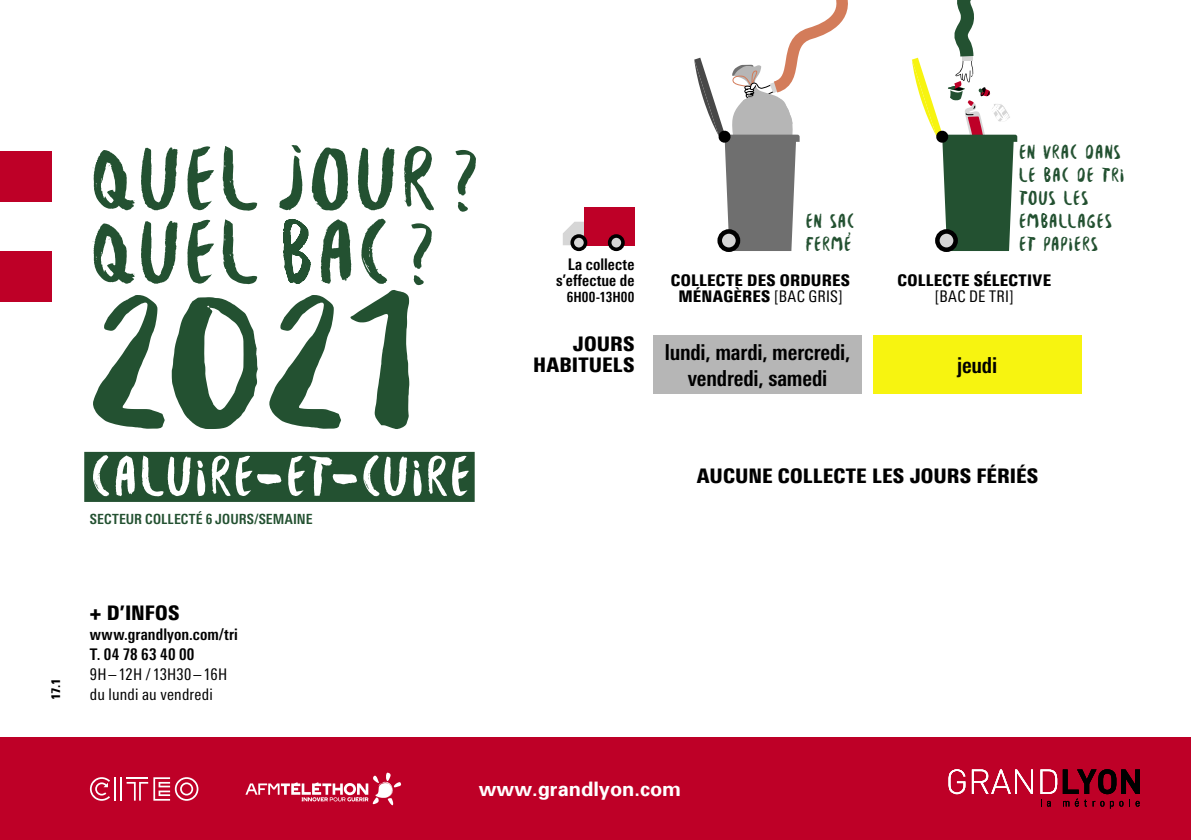
<style>
.page{position:relative;width:1191px;height:840px;background:#fff}
.page>*{position:absolute;margin:0;border:0;box-sizing:border-box;transform-origin:0 0}
.t1{font:207.6px "Besom";color:#235131}
.t2{font:95.2px/73.4px "Besom";letter-spacing:.02em;color:#235131}
.t3{font:60px "Besom";letter-spacing:.015em;color:#fff}
.t4{font:22px/26px "LT Univers Bold Con";letter-spacing:-.01em;color:#000;text-align:center}
.t5{font:21.4px/23.2px "Besom";letter-spacing:.02em;color:#235131}
.t6{font:20px/21px "LT Univers Black Con";letter-spacing:.005em;color:#000;text-align:right}
.t7{font:700 20px "Univers 65";color:#fff}
.t8{font:16px/20px "LT Univers Bold Con";letter-spacing:.01em;color:#000}
.t9{font:16px/16px "LT Univers Black Con";letter-spacing:.015em;color:#000;text-align:center}
.t10{font:16px "LT Univers Regular Con";letter-spacing:.015em;color:#000}
.t11{font:14px "LT Univers Bold Con";letter-spacing:.01em;color:#235131}
.t12{font:14px "LT Univers Bold Con";letter-spacing:.01em;color:#000}
.t13{font:12px "LT Univers Black Con";color:#000}
.s1{font-family:"LT Univers Regular Con"}
</style>
<div class="page">
<div style="left:717px;top:229px;width:23px;height:23px;border:5px solid #000;border-radius:50%"></div>
<svg style="left:694px;top:0;width:154px;height:251px"></svg>
<div style="left:84px;top:451px;width:391px;height:50px;background:#235131"></div>
<div style="left:653px;top:335px;width:208px;height:59px;background:#b6b6b6"></div>
<div style="left:873px;top:335px;width:208px;height:59px;background:#f7f410"></div>
<div style="left:935px;top:229px;width:23px;height:23px;border:5px solid #000;border-radius:50%"></div>
<svg style="left:912px;top:0;width:105px;height:251px"></svg>
<svg style="left:563px;top:221px;width:20px;height:24px"></svg>
<div style="left:583px;top:207px;width:51px;height:38px;background:#be0027"></div>
<div style="left:609px;top:236px;width:14px;height:13px;background:#d6d6d6;border-radius:50%"></div>
<div style="left:608px;top:234px;width:17px;height:17px;border:4px solid #000;border-radius:50%"></div>
<div style="left:572px;top:236px;width:13px;height:13px;background:#d6d6d6;border-radius:50%"></div>
<div style="left:570px;top:234px;width:17px;height:17px;border:4px solid #000;border-radius:50%"></div>
<div style="left:0;top:737px;width:1191px;height:102px;background:#be0027"></div>
<svg style="left:948px;top:769px;width:17px;height:24px"></svg>
<svg style="left:972px;top:769px;width:61px;height:24px"></svg>
<svg style="left:1040px;top:769px;width:100px;height:39px"></svg>
<div style="left:0;top:151px;width:51px;height:50px;background:#be0027"></div>
<div style="left:0;top:251px;width:51px;height:50px;background:#be0027"></div>
<svg style="left:120px;top:777px;width:1px;height:23px"></svg>
<hr style="left:114px;top:776px;width:2px;height:24px;background:#fff">
<svg style="left:127px;top:777px;width:71px;height:23px"></svg>
<svg style="left:90px;top:777px;width:20px;height:23px"></svg>
<svg style="left:245px;top:772px;width:157px;height:34px"></svg>
<h2 class="t2" style="left:90px;top:141px;width:388px">QUEL JOUR ?<br>QUEL BAC ?</h2>
<h1 class="t1" style="left:90px;top:208px;width:326px">2021</h1>
<h3 class="t3" style="left:90px;top:432px;width:382px">CALUIRE-ET-CUIRE</h3>
<p class="t11" style="left:90px;top:510px;width:224px">SECTEUR COLLECTÉ 6 JOURS/SEMAINE</p>
<p class="t6" style="left:90px;top:601px;width:91px">+ D’INFOS</p>
<p class="t8" style="left:90px;top:623px;width:149px">www.grandlyon.com/tri<br>T. 04 78 63 40 00</p>
<p class="t10" style="left:90px;top:664px;width:139px">9H–12H /13H30–16H</p>
<p class="t13" style="left:48px;top:699px;width:23px;rotate:-90deg">17.1</p>
<p class="t10" style="left:90px;top:684px;width:124px">du lundi au vendredi</p>
<p class="t8" style="left:556px;top:256px;width:80px;line-height:16px;text-align:right">La collecte s’effectue de</p>
<p class="t12" style="left:567px;top:288px;width:69px">6H00-13H00</p>
<p class="t6" style="left:533px;top:332px;width:103px">JOURS<br>HABITUELS</p>
<p class="t5" style="left:805px;top:209px;width:51px">EN SAC<br>FERMÉ</p>
<p class="t5" style="left:1018px;top:139px;width:107px">EN VRAC DANS<br>LE BAC DE TRI<br>TOUS LES<br>EMBALLAGES<br>ET PAPIERS</p>
<p class="t9" style="left:671px;top:272px;width:181px">COLLECTE DES ORDURES<br>MÉNAGÈRES <span class="s1">[BAC GRIS]</span></p>
<p class="t9" style="left:897px;top:272px;width:155px">COLLECTE SÉLECTIVE</p>
<p class="t10" style="left:935px;top:287px;width:80px">[BAC DE TRI]</p>
<p class="t4" style="left:665px;top:339px;width:187px">lundi, mardi, mercredi, vendredi, samedi</p>
<p class="t4" style="left:957px;top:352px;width:42px">jeudi</p>
<p class="t6" style="left:697px;top:465px;width:343px">AUCUNE COLLECTE LES JOURS FÉRIÉS</p>
<p class="t7" style="left:479px;top:775px;width:204px">www.grandlyon.com</p>
</div>
